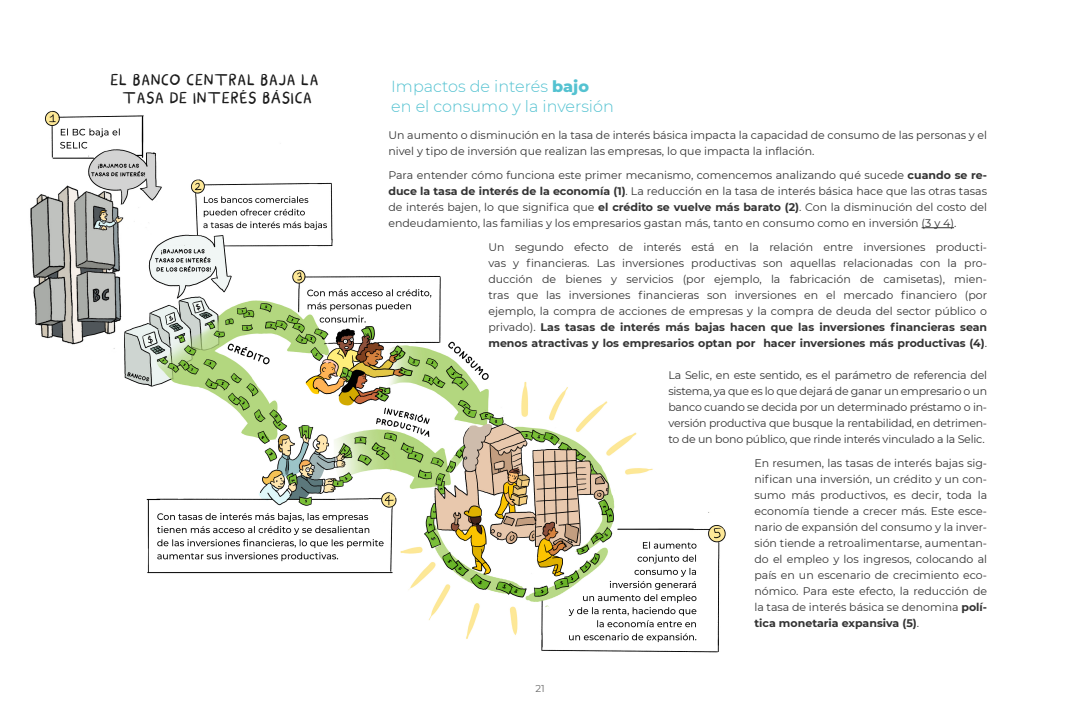
<style>
.page{position:relative;width:1080px;height:720px;background:#fff}
.page>*{position:absolute;margin:0;border:0;box-sizing:border-box;transform-origin:0 0}
.t1{font:20px "Myfont";color:#1a1a1a}
.t2{font:300 16px/20px "Montserrat";color:#54c2d1}
.t3{font:11px/16px "Montserrat";color:#333;text-align:justify}
.t4{font:10px "Montserrat";color:#6b6b6b}
.s1{font-weight:800}
.s2{font-weight:700}
</style>
<div class="page">
<img style="left:30px;top:110px;width:696px;height:543px">
<div style="left:507px;top:134px;width:220px;height:167px;background:#fff"></div>
<hr style="left:922px;top:227px;width:32px;height:1px;background:#333">
<p class="t1" style="left:110px;top:69px;width:42px">EL BANCO</p>
<p class="t1" style="left:186px;top:69px;width:84px">CENTRAL BAJA</p>
<p class="t1" style="left:301px;top:69px;width:9px">LA</p>
<p class="t1" style="left:122px;top:87px;width:110px">TASA DE INTERÉS</p>
<p class="t1" style="left:262px;top:87px;width:28px">BÁSICA</p>
<h2 class="t2" style="left:391px;top:76px;width:224px">Impactos de interés <span class="s1">bajo<br></span>en el consumo y la inversión</h2>
<p class="t3" style="left:388px;top:127px;width:600px">Un aumento o disminución en la tasa de interés básica impacta la capacidad de consumo de las personas y el nivel y tipo de inversión que realizan las empresas, lo que impacta la inflación.</p>
<p class="t3" style="left:388px;top:167px;width:600px">Para entender cómo funciona este primer mecanismo, comencemos analizando qué sucede <span class="s2">cuando se re&shy;duce la tasa de interés de la economía (1)</span>. La reducción en la tasa de interés básica hace que las otras tasas de interés bajen, lo que significa que <span class="s2">el crédito se vuelve más barato (2)</span>. Con la disminución del costo del endeudamiento, las familias y los empresarios gastan más, tanto en consumo como en inversión (3 y 4).</p>
<p class="t3" style="left:488px;top:239px;width:500px">Un segundo efecto de interés está en la relación entre inversiones producti&shy;vas y financieras. Las inversiones productivas son aquellas relacionadas con la pro&shy;ducción de bienes y servicios (por ejemplo, la fabricación de camisetas), mien&shy;tras que las inversiones financieras son inversiones en el mercado financiero (por ejemplo, la compra de acciones de empresas y la compra de deuda del sector público o privado). <span class="s2">Las tasas de interés más bajas hacen que las inversiones financieras sean menos atractivas y los empresarios optan por hacer inversiones más productivas (4)</span>.</p>
<p class="t3" style="left:668px;top:367px;width:320px">La Selic, en este sentido, es el parámetro de referencia del sistema, ya que es lo que dejará de ganar un empresario o un banco cuando se decida por un determinado préstamo o in&shy;versión productiva que busque la rentabilidad, en detrimen&shy;to de un bono público, que rinde interés vinculado a la Selic.</p>
<p class="t3" style="left:754px;top:455px;width:234px">En resumen, las tasas de interés bajas sig&shy;nifican una inversión, un crédito y un con&shy;sumo más productivos, es decir, toda la economía tiende a crecer más. Este esce&shy;nario de expansión del consumo y la inver&shy;sión tiende a retroalimentarse, aumentan&shy;do el empleo y los ingresos, colocando al país en un escenario de crecimiento eco&shy;nómico. Para este efecto, la reducción de la tasa de interés básica se denomina <span class="s2">polí&shy;tica monetaria expansiva (5)</span>.</p>
<p class="t4" style="left:535px;top:681px;width:11px">21</p>
</div>
